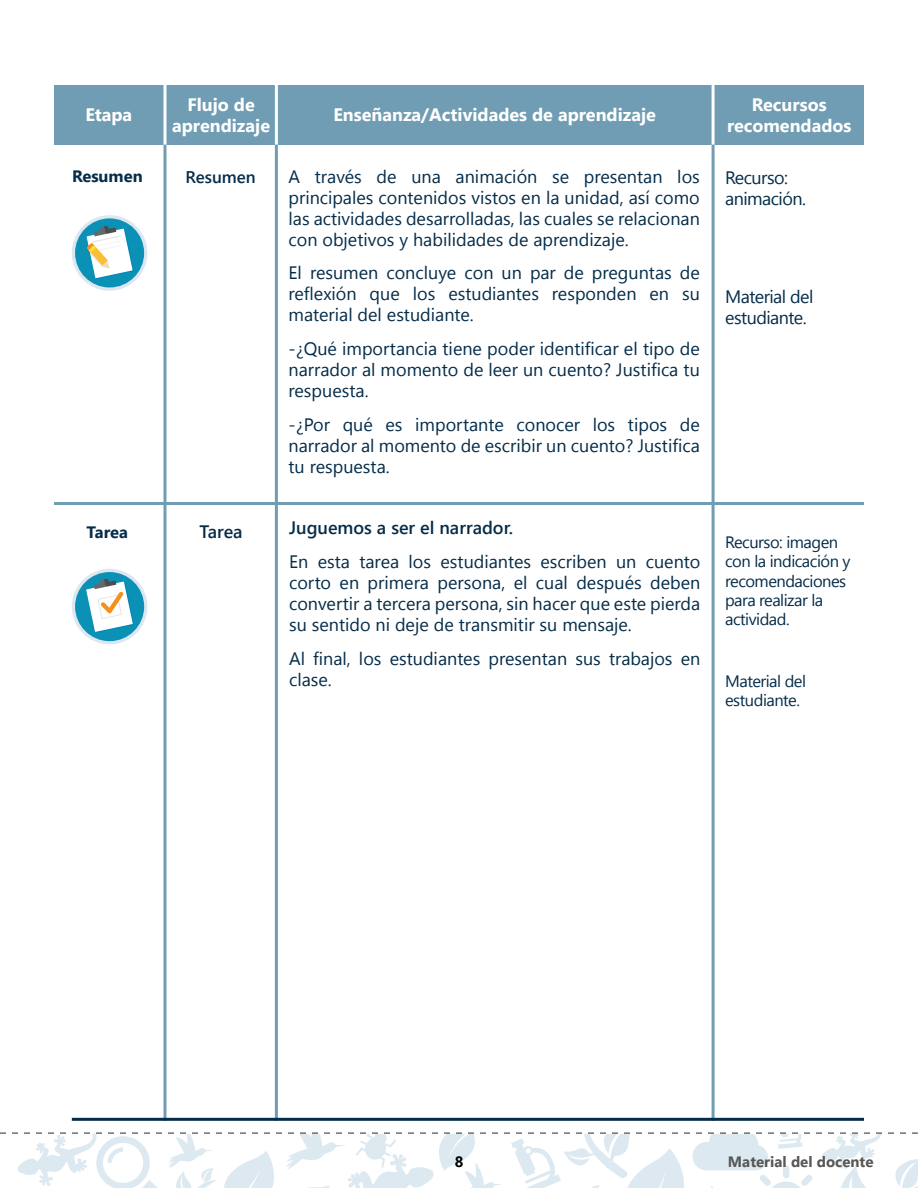
<style>
.page{position:relative;width:918px;height:1188px;background:#fff}
.page>*{position:absolute;margin:0;border:0;box-sizing:border-box;transform-origin:0 0}
.t1{font:18px/21px "Segoe UI";color:#052c49;text-align:justify}
.t2{font:700 18px/21px "Segoe UI";color:#fff;text-align:center}
.t3{font:18px/21px "Segoe UI";letter-spacing:-.03em;color:#052c49}
.t4{font:600 18px "Segoe UI";color:#052c49}
.t5{font:600 16.95px "Segoe UI";color:#052c49}
.t6{font:16.5px/19.2px "Segoe UI";letter-spacing:-.03em;color:#052c49}
.t7{font:700 16.5px "Segoe UI";color:#052c49}
.t8{font:700 15px "Segoe UI";color:#575756}
.t9{font:700 15px "Segoe UI";color:#000}
</style>
<div class="page">
<svg style="left:0;top:1132px;width:918px;height:56px"></svg>
<div style="left:54px;top:85px;width:810px;height:60px;background:#709db3"></div>
<hr style="left:163px;top:85px;width:3px;height:60px;background:#fff">
<hr style="left:275px;top:85px;width:3px;height:60px;background:#fff">
<hr style="left:712px;top:85px;width:3px;height:60px;background:#fff">
<hr style="left:163px;top:145px;width:3px;height:976px;background:#709db3">
<hr style="left:275px;top:145px;width:3px;height:976px;background:#709db3">
<hr style="left:712px;top:145px;width:3px;height:976px;background:#709db3">
<hr style="left:72px;top:1118px;width:792px;height:3px;background:#052c49">
<hr style="left:54px;top:502px;width:810px;height:3px;background:#709db3">
<svg style="left:72px;top:215px;width:75px;height:76px"></svg>
<div style="left:75px;top:218px;width:69px;height:69px;background:#0b91b6;border-radius:50%"></div>
<svg style="left:86px;top:226px;width:48px;height:53px"></svg>
<svg style="left:72px;top:569px;width:75px;height:75px"></svg>
<div style="left:75px;top:572px;width:69px;height:69px;background:#0b91b6;border-radius:50%"></div>
<svg style="left:86px;top:579px;width:48px;height:54px"></svg>
<p class="t2" style="left:85px;top:104px;width:48px">Etapa</p>
<p class="t2" style="left:172px;top:94px;width:99px">Flujo de aprendizaje</p>
<p class="t2" style="left:727px;top:94px;width:126px">Recursos recomendados</p>
<p class="t2" style="left:333px;top:104px;width:324px">Enseñanza/Actividades de aprendizaje</p>
<p class="t7" style="left:72px;top:163px;width:72px">Resumen</p>
<p class="t5" style="left:186px;top:163px;width:72px">Resumen</p>
<p class="t1" style="left:289px;top:165px;width:413px">A través de una animación se presentan los principales contenidos vistos en la unidad, así como las actividades desarrolladas, las cuales se relacionan con objetivos y habilidades de aprendizaje.</p>
<p class="t1" style="left:289px;top:262px;width:413px">El resumen concluye con un par de preguntas de reflexión que los estudiantes responden en su material del estudiante.</p>
<p class="t1" style="left:289px;top:338px;width:413px">-¿Qué importancia tiene poder identificar el tipo de narrador al momento de leer un cuento? Justifica tu respuesta.</p>
<p class="t1" style="left:289px;top:414px;width:413px">-¿Por qué es importante conocer los tipos de narrador al momento de escribir un cuento? Justifica tu respuesta.</p>
<p class="t7" style="left:87px;top:519px;width:43px">Tarea</p>
<p class="t4" style="left:200px;top:517px;width:45px">Tarea</p>
<p class="t4" style="left:289px;top:514px;width:226px">Juguemos a ser el narrador.</p>
<p class="t1" style="left:289px;top:551px;width:413px">En esta tarea los estudiantes escriben un cuento corto en primera persona, el cual después deben convertir a tercera persona, sin hacer que este pierda su sentido ni deje de transmitir su mensaje.</p>
<p class="t1" style="left:289px;top:648px;width:413px">Al final, los estudiantes presentan sus trabajos en clase.</p>
<p class="t3" style="left:725px;top:167px;width:82px">Recurso: animación.</p>
<p class="t3" style="left:725px;top:286px;width:90px">Material del estudiante.</p>
<p class="t6" style="left:725px;top:532px;width:127px">Recurso: imagen con la indicación y recomendaciones para realizar la actividad.</p>
<p class="t6" style="left:725px;top:671px;width:82px">Material del estudiante.</p>
<p class="t9" style="left:455px;top:1150px;width:10px">8</p>
<p class="t8" style="left:728px;top:1149px;width:147px">Material del docente</p>
</div>
